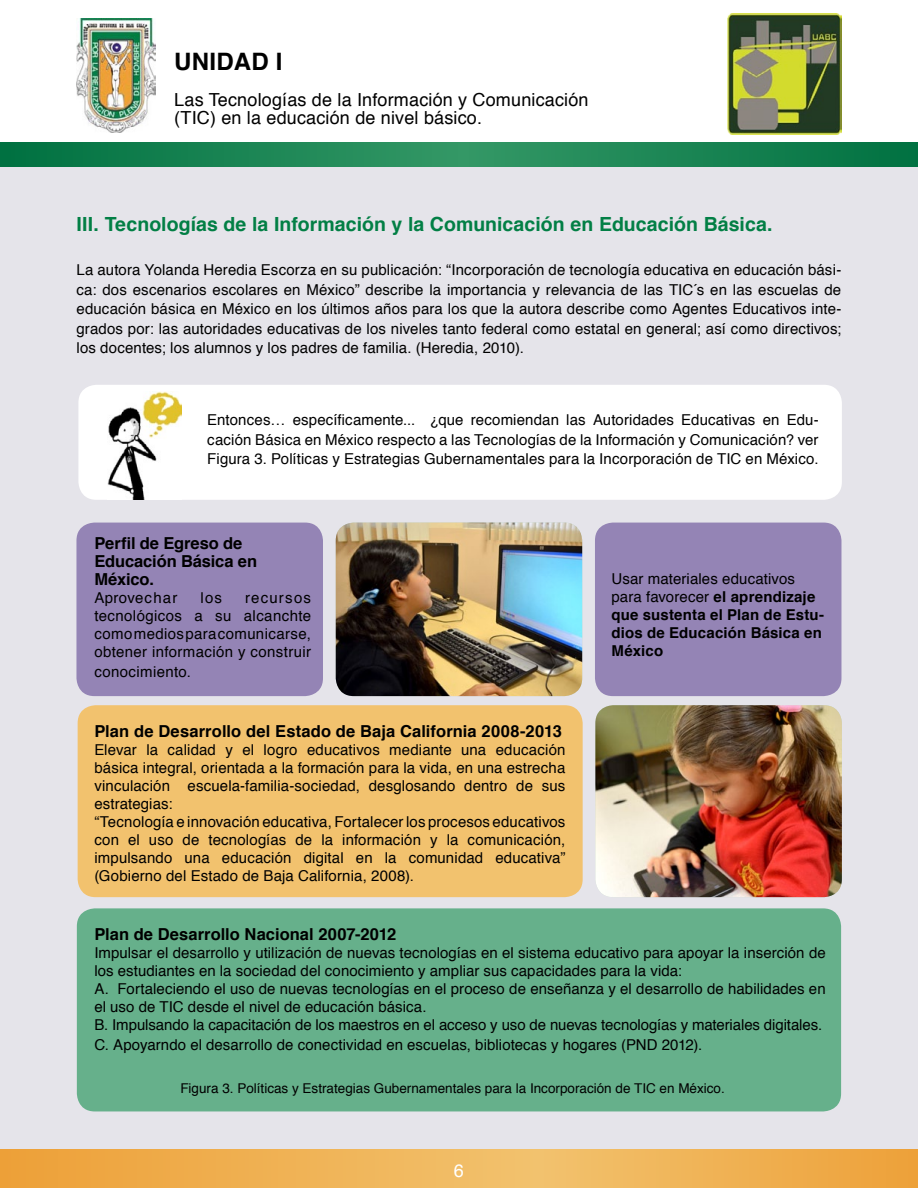
<style>
.page{position:relative;width:918px;height:1188px;background:#fff}
.page>*{position:absolute;margin:0;border:0;box-sizing:border-box;transform-origin:0 0}
.t1{font:700 24px "Helvetica";letter-spacing:.01em;color:#000}
.t2{font:700 19.5px "Helvetica";letter-spacing:.005em;color:#027f45}
.t3{font:18px/18px "Helvetica";letter-spacing:.01em;color:#000}
.t4{font:18px "Helvetica";color:#fff}
.t5{font:700 16.5px/18px "Helvetica";letter-spacing:.005em;color:#000}
.t6{font:15px/18px "Helvetica";letter-spacing:.005em;color:#000;text-align:justify}
.t7{font:700 15px/18px "Helvetica";letter-spacing:.01em;color:#000}
.t8{font:15px "Helvetica";letter-spacing:.025em;color:#000}
.t9{font:15px "Helvetica";letter-spacing:.03em;color:#000}
.t10{font:13.5px "Helvetica";color:#000}
.s1{font-weight:400}
</style>
<div class="page">
<div style="left:0;top:159px;width:918px;height:1007px;background:#e5e4ea"></div>
<img style="left:727px;top:13px;width:114px;height:121px">
<img style="left:77px;top:18px;width:79px;height:114px">
<svg style="left:0;top:143px;width:918px;height:24px;background:#198453"></svg>
<svg style="left:0;top:1150px;width:918px;height:38px;background:#efb153"></svg>
<img style="left:595px;top:705px;width:247px;height:192px">
<div style="left:78px;top:705px;width:505px;height:192px;background:#f2c26e;border-radius:18px"></div>
<div style="left:77px;top:908px;width:764px;height:203px;background:#66b08b;border-radius:18px"></div>
<div style="left:76px;top:523px;width:247px;height:173px;background:#9484b5;border-radius:18px"></div>
<img style="left:336px;top:523px;width:246px;height:173px">
<div style="left:595px;top:523px;width:246px;height:173px;background:#9484b5;border-radius:18px"></div>
<div style="left:78px;top:385px;width:764px;height:115px;background:#fff;border-radius:18px"></div>
<img style="left:107px;top:391px;width:75px;height:109px">
<h1 class="t1" style="left:174px;top:42px;width:110px">UNIDAD I</h1>
<p class="t3" style="left:174px;top:91px;width:416px">Las Tecnologías de la Información y Comunicación (TIC) en la educación de nivel básico.</p>
<h2 class="t2" style="left:76px;top:208px;width:698px">III. Tecnologías de la Información y la Comunicación en Educación Básica.</h2>
<p class="t6" style="left:76px;top:261px;width:766px;line-height:19.5px">La autora Yolanda Heredia Escorza en su publicación: “Incorporación de tecnología educativa en educación bási&shy;ca: dos escenarios escolares en México” describe la importancia y relevancia de las TIC´s en las escuelas de educación básica en México en los últimos años para los que la autora describe como Agentes Educativos inte&shy;grados por: las autoridades educativas de los niveles tanto federal como estatal en general; así como directivos; los docentes; los alumnos y los padres de familia. (Heredia, 2010).</p>
<p class="t6" style="left:207px;top:411px;width:613px;line-height:19.5px">Entonces… específicamente... ¿que recomiendan las Autoridades Educativas en Edu&shy;cación Básica en México respecto a las Tecnologías de la Información y Comunicación? ver Figura 3. Políticas y Estrategias Gubernamentales para la Incorporación de TIC en México.</p>
<p class="t5" style="left:94px;top:535px;width:164px">Perfil de Egreso de<br>Educación Básica en<br>México.</p>
<p class="t9" style="left:94px;top:587px;width:84px">Aprovechar</p>
<p class="t6" style="left:200px;top:590px;width:23px">los</p>
<p class="t6" style="left:94px;top:590px;width:218px;text-indent:151px">recursos tecnológicos a su alcanchte como medios para comunicarse, obtener información y construir</p>
<p class="t8" style="left:94px;top:660px;width:98px">conocimiento.</p>
<p class="t5" style="left:94px;top:722px;width:469px">Plan de Desarrollo del Estado de Baja California 2008-2013</p>
<p class="t6" style="left:94px;top:741px;width:473px;text-align:left">Elevar la calidad y el logro educativos mediante una educación básica integral, orientada a la formación para la vida, en una estrecha vinculación escuela-familia-sociedad, desglosando dentro de sus estrategias:<br>“Tecnología e innovación educativa, Fortalecer los procesos educativos con el uso de tecnologías de la información y la comunicación, impulsando una educación digital en la comunidad educativa” (Gobierno del Estado de Baja California, 2008).</p>
<p class="t7" style="left:612px;top:570px;width:214px"><span class="s1">Usar materiales educativos para favorecer</span> el aprendizaje que sustenta el Plan de Estu&shy;dios de Educación Básica en<br>México</p>
<p class="t5" style="left:94px;top:926px;width:304px">Plan de Desarrollo Nacional 2007-2012</p>
<p class="t6" style="left:94px;top:944px;width:733px;text-align:left">Impulsar el desarrollo y utilización de nuevas tecnologías en el sistema educativo para apoyar la inserción de los estudiantes en la sociedad del conocimiento y ampliar sus capacidades para la vida:<br>A. Fortaleciendo el uso de nuevas tecnologías en el proceso de enseñanza y el desarrollo de habilidades en el uso de TIC desde el nivel de educación básica.<br>B. Impulsando la capacitación de los maestros en el acceso y uso de nuevas tecnologías y materiales digitales.</p>
<p class="t6" style="left:94px;top:1036px;width:609px">C. Apoyarndo el desarrollo de conectividad en escuelas, bibliotecas y hogares (PND 2012).</p>
<p class="t10" style="left:180px;top:1078px;width:546px">Figura 3. Políticas y Estrategias Gubernamentales para la Incorporación de TIC en México.</p>
<p class="t4" style="left:454px;top:1157px;width:12px">6</p>
</div>
